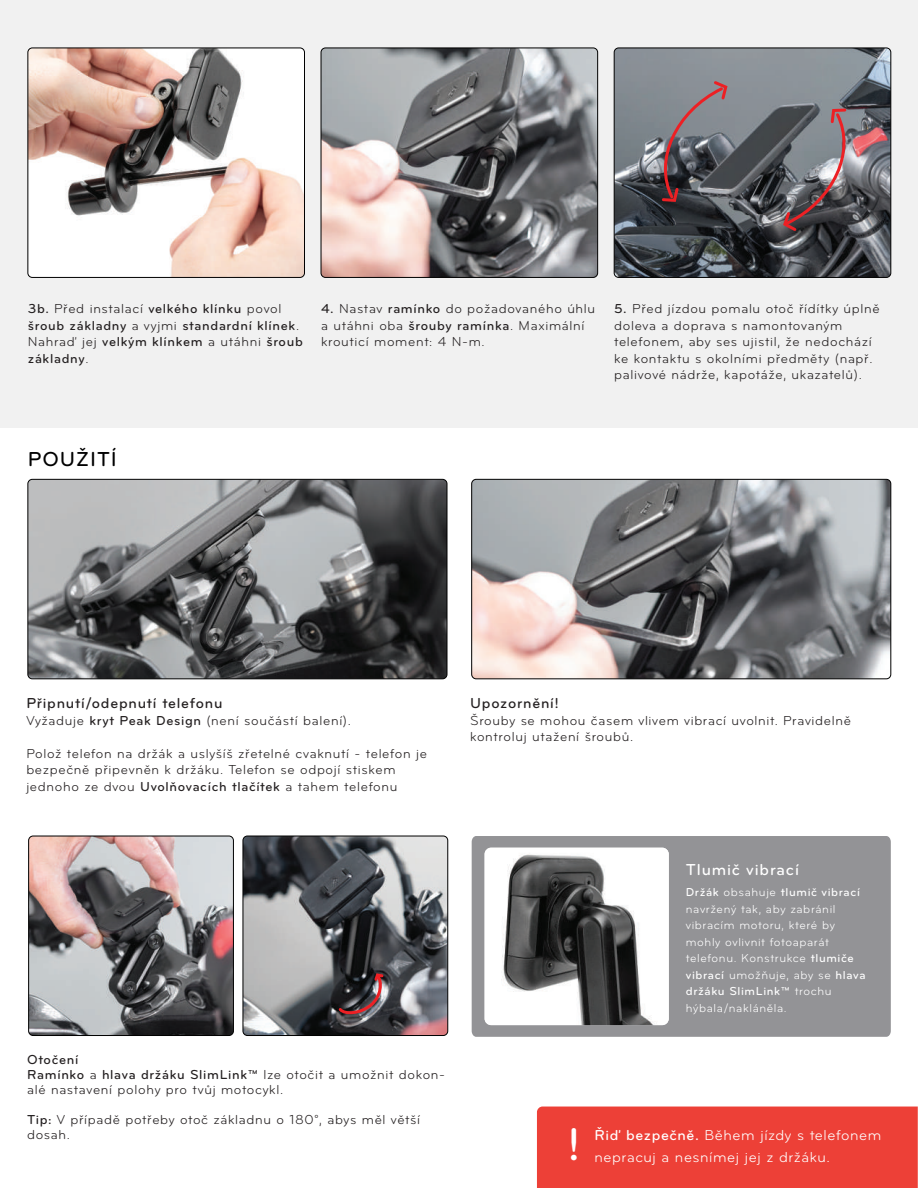
<style>
.page{position:relative;width:918px;height:1188px;background:#fff}
.page>*{position:absolute;margin:0;border:0;box-sizing:border-box;transform-origin:0 0}
.t1{font:500 47.4px "Bryant";color:#fff}
.t2{font:500 21px "Bryant";letter-spacing:.04em;color:#000}
.t3{font:500 16.5px "Bryant";letter-spacing:.05em;color:#fff}
.t4{font:15px "Bryant";letter-spacing:.04em;color:#fff}
.t5{font:500 15px "Bryant";letter-spacing:.05em;color:#231f20}
.t6{font:13.5px/16.5px "Bryant";letter-spacing:.05em;color:#231f20}
.t7{font:500 13.5px/16.5px "Bryant";letter-spacing:.05em;color:#231f20}
.t8{font:12px/16.5px "Bryant";letter-spacing:.05em;color:#fff}
.s1{font-weight:400}
.s2{font-weight:500}
</style>
<div class="page">
<div style="left:0;top:0;width:918px;height:427px;background:#f1f1f1"></div>
<div style="left:537px;top:1107px;width:381px;height:81px;background:#ed4037"></div>
<img style="left:29px;top:479px;width:418px;height:200px">
<div style="left:27px;top:479px;width:420px;height:200px;border:1px solid #000;border-radius:4px"></div>
<img style="left:29px;top:48px;width:275px;height:228px">
<div style="left:27px;top:48px;width:278px;height:230px;border:1px solid #000;border-radius:4px"></div>
<img style="left:321px;top:48px;width:277px;height:229px">
<div style="left:321px;top:48px;width:277px;height:230px;border:1px solid #000;border-radius:4px"></div>
<img style="left:614px;top:48px;width:277px;height:228px">
<svg style="left:654px;top:79px;width:75px;height:124px;background:#726b71"></svg>
<svg style="left:781px;top:107px;width:75px;height:127px;background:#71696e"></svg>
<div style="left:614px;top:48px;width:277px;height:230px;border:1px solid #000;border-radius:4px"></div>
<img style="left:473px;top:479px;width:418px;height:200px">
<div style="left:471px;top:479px;width:420px;height:200px;border:1px solid #000;border-radius:4px"></div>
<img style="left:29px;top:836px;width:204px;height:198px">
<div style="left:28px;top:836px;width:206px;height:200px;border:1px solid #000;border-radius:4px"></div>
<img style="left:243px;top:836px;width:205px;height:200px">
<svg style="left:336px;top:972px;width:49px;height:46px;background:#503e42"></svg>
<div style="left:243px;top:836px;width:205px;height:200px;border:1px solid #000;border-radius:4px"></div>
<div style="left:472px;top:836px;width:419px;height:201px;background:#939396"></div>
<img style="left:485px;top:848px;width:184px;height:177px">
<p class="t7" style="left:28px;top:301px;width:277px">3b. <span class="s1">Před instalací</span> velkého klínku <span class="s1">povol </span>šroub základny <span class="s1">a vyjmi</span> standardní klínek<span class="s1">.<br>Nahraď jej</span> velkým klínkem <span class="s1">a utáhni</span> šroub základny<span class="s1">.</span></p>
<p class="t6" style="left:321px;top:301px;width:276px"><span class="s2">4.</span> Nastav <span class="s2">ramínko</span> do požadovaného úhlu a utáhni oba <span class="s2">šrouby ramínka</span>. Maximální krouticí moment: 4 N-m.</p>
<p class="t6" style="left:614px;top:301px;width:267px"><span class="s2">5.</span> Před jízdou pomalu otoč řídítky úplně doleva a doprava s namontovaným telefonem, aby ses ujistil, že nedochází ke kontaktu s okolními předměty (např. palivové nádrže, kapotáže, ukazatelů).</p>
<h2 class="t2" style="left:28px;top:447px;width:90px">POUŽITÍ</h2>
<p class="t5" style="left:26px;top:694px;width:198px">Připnutí/odepnutí telefonu</p>
<p class="t6" style="left:26px;top:712px;width:326px">Vyžaduje <span class="s2">kryt Peak Design</span> (není součástí balení).</p>
<p class="t6" style="left:26px;top:745px;width:402px">Polož telefon na držák a uslyšíš zřetelné cvaknutí - telefon je bezpečně připevněn k držáku. Telefon se odpojí stiskem jednoho ze dvou <span class="s2">Uvolňovacích tlačítek</span> a tahem telefonu</p>
<p class="t5" style="left:470px;top:694px;width:90px">Upozornění!</p>
<p class="t6" style="left:470px;top:712px;width:382px">Šrouby se mohou časem vlivem vibrací uvolnit. Pravidelně kontroluj utažení šroubů.</p>
<p class="t6" style="left:27px;top:1052px;width:420px;line-height:15px"><span class="s2">Otočení<br>Ramínko</span> a <span class="s2">hlava držáku SlimLink™</span> lze otočit a umožnit dokon&shy;alé nastavení polohy pro tvůj motocykl.</p>
<p class="t6" style="left:27px;top:1112px;width:395px;line-height:15px"><span class="s2">Tip:</span> V případě potřeby otoč základnu o 180°, abys měl větší dosah.</p>
<p class="t3" style="left:686px;top:859px;width:115px">Tlumič vibrací</p>
<p class="t8" style="left:686px;top:884px;width:181px"><span class="s2">Držák</span> obsahuje <span class="s2">tlumič vibrací </span>navržený tak, aby zabránil vibracím motoru, které by mohly ovlivnit fotoaparát telefonu. Konstrukce <span class="s2">tlumiče vibrací</span> umožňuje, aby se <span class="s2">hlava držáku SlimLink™</span> trochu hýbala/nakláněla.</p>
<h1 class="t1" style="left:567px;top:1116px;width:16px">!</h1>
<p class="t4" style="left:594px;top:1126px;width:288px"><span class="s2">Řiď bezpečně.</span> Během jízdy s telefonem</p>
<p class="t4" style="left:594px;top:1148px;width:237px">nepracuj a nesnímej jej z držáku.</p>
</div>
